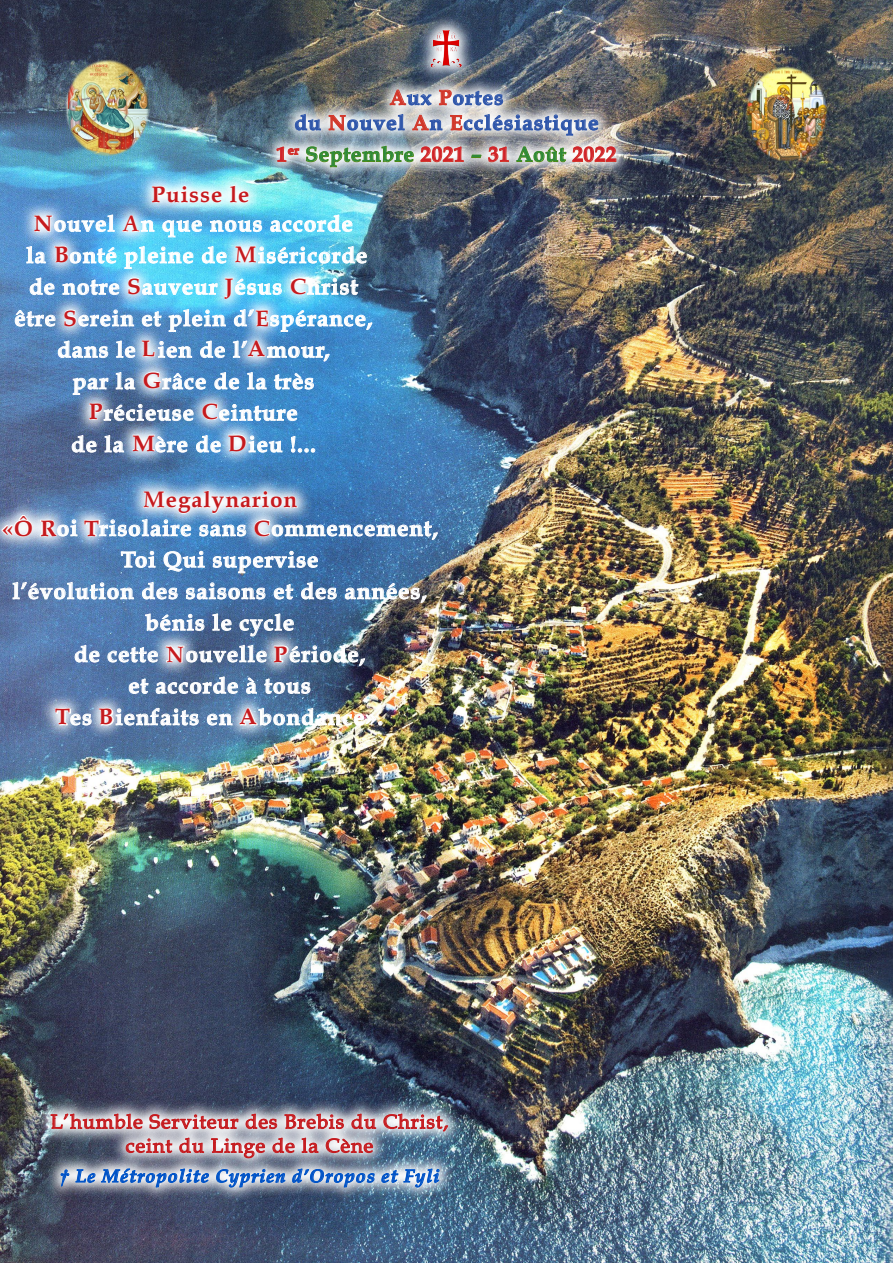
<style>
.page{position:relative;width:893px;height:1263px;background:#fff}
.page>*{position:absolute;margin:0;border:0;box-sizing:border-box;transform-origin:0 0}
.t1{font:22.5px "SK Book Antiqua Pol Uni W Bold";letter-spacing:.04em;color:#fff}
.t2{font:22.5px "SK Book Antiqua Pol Uni W Bold";letter-spacing:.04em;color:#c51b1f}
.t3{font:21px "SK Book Antiqua Pol Uni W Bold";letter-spacing:.05em;color:#2f56aa}
.t4{font:21px "SK Book Antiqua Pol Uni W Bold";letter-spacing:.03em;color:#2f8a39}
.t5{font:19.5px/24px "SK Book Antiqua Pol Uni W";letter-spacing:.05em;color:#c51b1f;text-align:center}
.t6{font:italic 700 18px "Palatino Linotype";letter-spacing:.05em;color:#0053c7}
.s1{color:#d1382b}
.s2{color:#d1232a}
.s3{color:#c51b1f}
.s4{font-family:"CTOS New Times Bold Italic Test 1";font-weight:400;font-style:normal}
</style>
<div class="page">
<img style="left:0;top:0;width:893px;height:1263px">
<img style="left:36px;top:1099px;width:427px;height:103px">
<svg style="left:383px;top:1113px;width:65px;height:19px"></svg>
<svg style="left:50px;top:1085px;width:326px;height:74px;background:#8d808f"></svg>
<svg style="left:60px;top:1165px;width:149px;height:23px;background:#99abca"></svg>
<svg style="left:216px;top:1168px;width:70px;height:20px"></svg>
<svg style="left:292px;top:1168px;width:83px;height:20px;background:#92abce"></svg>
<svg style="left:381px;top:1165px;width:59px;height:23px"></svg>
<svg style="left:163px;top:218px;width:39px;height:19px"></svg>
<svg style="left:210px;top:218px;width:52px;height:14px"></svg>
<svg style="left:270px;top:215px;width:82px;height:17px"></svg>
<svg style="left:58px;top:341px;width:50px;height:17px"></svg>
<svg style="left:116px;top:341px;width:11px;height:17px"></svg>
<svg style="left:200px;top:341px;width:25px;height:17px"></svg>
<svg style="left:73px;top:378px;width:35px;height:17px"></svg>
<svg style="left:116px;top:372px;width:12px;height:17px"></svg>
<svg style="left:215px;top:372px;width:24px;height:17px"></svg>
<svg style="left:247px;top:372px;width:20px;height:17px"></svg>
<svg style="left:274px;top:373px;width:40px;height:16px"></svg>
<svg style="left:72px;top:435px;width:24px;height:17px"></svg>
<svg style="left:105px;top:435px;width:13px;height:17px"></svg>
<svg style="left:196px;top:435px;width:17px;height:17px"></svg>
<svg style="left:291px;top:436px;width:24px;height:16px"></svg>
<svg style="left:137px;top:170px;width:127px;height:48px;background:#7dcee8"></svg>
<svg style="left:152px;top:183px;width:70px;height:19px"></svg>
<svg style="left:230px;top:185px;width:19px;height:17px"></svg>
<svg style="left:19px;top:200px;width:48px;height:46px"></svg>
<svg style="left:34px;top:213px;width:73px;height:19px"></svg>
<svg style="left:118px;top:421px;width:52px;height:46px;background:#6a87ad"></svg>
<svg style="left:133px;top:435px;width:54px;height:17px"></svg>
<svg style="left:220px;top:230px;width:51px;height:16px"></svg>
<svg style="left:233px;top:332px;width:47px;height:40px"></svg>
<svg style="left:233px;top:339px;width:97px;height:22px;background:#7daad5"></svg>
<svg style="left:39px;top:230px;width:45px;height:16px"></svg>
<svg style="left:127px;top:332px;width:43px;height:40px"></svg>
<svg style="left:142px;top:341px;width:50px;height:17px"></svg>
<svg style="left:49px;top:332px;width:43px;height:9px"></svg>
<img style="left:15px;top:246px;width:357px;height:86px">
<svg style="left:187px;top:388px;width:46px;height:47px"></svg>
<svg style="left:203px;top:401px;width:94px;height:20px;background:#82b1da"></svg>
<svg style="left:74px;top:388px;width:44px;height:47px;background:#657fa5"></svg>
<svg style="left:89px;top:402px;width:104px;height:19px;background:#879cb9"></svg>
<svg style="left:128px;top:476px;width:185px;height:14px;background:#5690c5"></svg>
<svg style="left:13px;top:580px;width:121px;height:19px;background:#7e9dc4"></svg>
<svg style="left:142px;top:582px;width:36px;height:17px"></svg>
<svg style="left:186px;top:582px;width:79px;height:17px"></svg>
<svg style="left:274px;top:584px;width:19px;height:15px"></svg>
<svg style="left:301px;top:582px;width:36px;height:17px"></svg>
<img style="left:345px;top:583px;width:82px;height:20px">
<svg style="left:145px;top:614px;width:59px;height:17px"></svg>
<svg style="left:213px;top:613px;width:18px;height:18px"></svg>
<svg style="left:240px;top:613px;width:54px;height:23px"></svg>
<svg style="left:75px;top:645px;width:24px;height:17px"></svg>
<svg style="left:207px;top:714px;width:18px;height:11px"></svg>
<svg style="left:0;top:499px;width:72px;height:53px;background:#7692ba"></svg>
<svg style="left:2px;top:515px;width:30px;height:21px"></svg>
<svg style="left:40px;top:519px;width:29px;height:26px"></svg>
<svg style="left:151px;top:630px;width:48px;height:13px"></svg>
<svg style="left:69px;top:504px;width:15px;height:47px"></svg>
<svg style="left:128px;top:356px;width:48px;height:47px;background:#7194bc"></svg>
<svg style="left:144px;top:372px;width:62px;height:17px"></svg>
<svg style="left:85px;top:692px;width:43px;height:47px"></svg>
<svg style="left:99px;top:708px;width:100px;height:17px"></svg>
<svg style="left:40px;top:692px;width:45px;height:47px;background:#6e87af"></svg>
<svg style="left:55px;top:708px;width:36px;height:17px"></svg>
<svg style="left:225px;top:694px;width:47px;height:46px;background:#668bb2"></svg>
<img style="left:240px;top:708px;width:142px;height:17px">
<img style="left:65px;top:59px;width:84px;height:97px">
<img style="left:746px;top:66px;width:82px;height:95px">
<img style="left:262px;top:74px;width:370px;height:109px">
<img style="left:276px;top:89px;width:341px;height:79px">
<svg style="left:416px;top:14px;width:60px;height:68px;background:#58677a"></svg>
<img style="left:431px;top:30px;width:31px;height:38px">
<svg style="left:107px;top:200px;width:47px;height:47px;background:#6cb9e4"></svg>
<svg style="left:122px;top:216px;width:32px;height:16px"></svg>
<svg style="left:213px;top:419px;width:48px;height:48px;background:#68a1d4"></svg>
<svg style="left:228px;top:433px;width:54px;height:19px"></svg>
<svg style="left:84px;top:490px;width:354px;height:83px;background:#6b95c2"></svg>
<svg style="left:259px;top:630px;width:44px;height:13px"></svg>
<svg style="left:108px;top:643px;width:257px;height:51px;background:#6c85a5"></svg>
<p class="t2" style="left:152px;top:181px;width:99px">Puisse le</p>
<p class="t3" style="left:390px;top:85px;width:115px"><span class="s1">A</span>ux <span class="s1">P</span>ortes</p>
<p class="t3" style="left:294px;top:110px;width:306px">du <span class="s1">N</span>ouvel <span class="s1">A</span>n <span class="s1">E</span>cclésiastique</p>
<p class="t4" style="left:277px;top:142px;width:341px"><span class="s2">1</span><sup>er</sup> Septembre <span class="s2">2021</span> – <span class="s2">31</span> Août <span class="s2">2022</span></p>
<p class="t1" style="left:34px;top:210px;width:320px"><span class="s3">N</span>ouvel n que nous accorde</p>
<p class="t1" style="left:26px;top:242px;width:343px">la onté pleine de <span class="s3">Μ</span>iséricorde</p>
<p class="t1" style="left:29px;top:273px;width:330px">de notre auveur ésus hrist</p>
<p class="t1" style="left:14px;top:305px;width:360px">être erein et plein d’ spérance,</p>
<p class="t1" style="left:57px;top:336px;width:274px">dans le ien de l’ mour,</p>
<p class="t1" style="left:73px;top:368px;width:243px">par la râce de la très</p>
<p class="t1" style="left:89px;top:399px;width:210px"><span class="s3">P</span>récieuse einture</p>
<p class="t1" style="left:71px;top:431px;width:246px">de la <span class="s3">M</span>ère de ieu !...</p>
<p class="t2" style="left:122px;top:210px;width:19px">Α</p>
<p class="t2" style="left:54px;top:241px;width:17px">B</p>
<p class="t2" style="left:127px;top:273px;width:15px">S</p>
<p class="t2" style="left:225px;top:273px;width:10px">J</p>
<p class="t2" style="left:290px;top:273px;width:18px">C</p>
<p class="t2" style="left:255px;top:305px;width:15px">E</p>
<p class="t2" style="left:248px;top:335px;width:19px">A</p>
<p class="t2" style="left:63px;top:305px;width:15px">S</p>
<p class="t2" style="left:142px;top:335px;width:15px">L</p>
<p class="t2" style="left:143px;top:367px;width:20px">G</p>
<p class="t2" style="left:202px;top:398px;width:18px">C</p>
<p class="t2" style="left:228px;top:430px;width:20px">D</p>
<p class="t2" style="left:143px;top:486px;width:156px">Μegalynarion</p>
<p class="t1" style="left:2px;top:515px;width:437px"><span class="s3">«Ô R</span>oi risolaire sans ommencement,</p>
<p class="t1" style="left:121px;top:546px;width:199px">Toi Qui supervise</p>
<p class="t1" style="left:12px;top:578px;width:416px">l’évolution des saisons et des années,</p>
<p class="t1" style="left:145px;top:609px;width:151px">bénis le cycle</p>
<p class="t1" style="left:74px;top:641px;width:293px">de cette Nouvelle ériode,</p>
<p class="t1" style="left:128px;top:672px;width:184px">et accorde à tous</p>
<p class="t1" style="left:55px;top:704px;width:330px"><span class="s3">T</span>es ienfaits en bondance».</p>
<p class="t2" style="left:254px;top:515px;width:18px">C</p>
<p class="t2" style="left:84px;top:515px;width:17px">T</p>
<p class="t2" style="left:165px;top:641px;width:20px">Ν</p>
<p class="t2" style="left:273px;top:641px;width:15px">P</p>
<p class="t2" style="left:99px;top:703px;width:17px">B</p>
<p class="t2" style="left:239px;top:703px;width:19px">A</p>
<p class="t5" style="left:51px;top:1109px;width:399px">L’humble Serviteur des Brebis du Christ, ceint du Linge de la Cène</p>
<p class="t6" style="left:60px;top:1163px;width:381px"><span class="s4">†</span> Le Métropolite Cyprien d’Oropos et Fyli</p>
</div>
